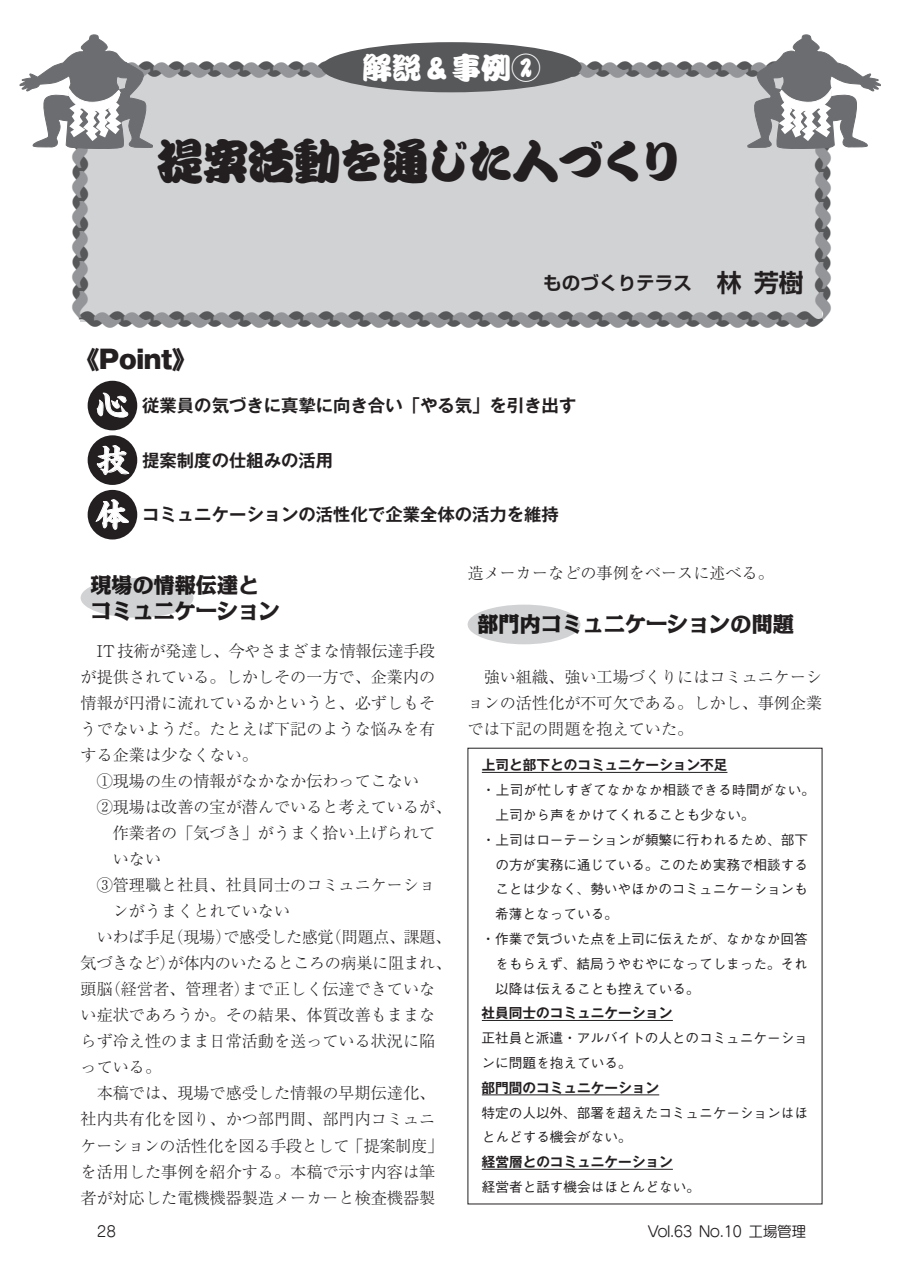
<style>
.page{position:relative;width:903px;height:1275px;background:#fff}
.page>*{position:absolute;margin:0;border:0;box-sizing:border-box;transform-origin:0 0}
.t1{font:50.57px "MO Kei Style A D";color:#57585a;scale:.59 1}
.t2{font:50.57px "MO Kei Style A D";color:#939598;scale:.59 1}
.特集_タイトル{font:900 47.07px "Kanteiryu Std";letter-spacing:-.065em;color:#231f20}
.t3{font:700 32.2px "Kaisho MCBK1 Pro De";color:#fff}
.項目{font:900 29.75px "Kanteiryu Std";color:#fff}
.t4{font:900 24.85px "Gothic MB101 Pr 6";color:#231f20}
.特集_中見出し{font:800 21px/26.1px "Kakumin Pro";color:#231f20}
.基080筆者{font:700 18.55px "Shin Go Pro De";color:#231f20}
.t5{font:700 17.32px "Gothic MB101 Pr 6 De";color:#231f20}
.基000本文{font:300 16.1px/26.1px "Ryumin Pro";color:#231f20}
.基000本文-2{font:300 16.1px/26.1px "Ryumin Pr 6";color:#231f20;text-align:center}
.基999柱{font:14.88px "Seurat Pro M";letter-spacing:-.05em;color:#231f20}
.基999ノンブル{font:14.88px "Seurat Pro M";color:#231f20}
.t6{font:500 13.65px "Gothic BBB Pro";letter-spacing:-.005em;color:#231f20}
.t7{font:700 13.65px "Gothic MB101 Pro De";color:#231f20}
.t8{font:500 13.65px "Gothic BBB Pro";letter-spacing:.02em;color:#231f20}
.s1{font-size:24.85px}
.s2{font-family:"Ryumin Pr 6"}
.s3{font-family:"Ryumin Pro"}
.s4{font-family:"Gothic BBB Pr 6"}
</style>
<div class="page">
<div style="left:81px;top:69px;width:741px;height:252px;background:#d1d2d4"></div>
<svg style="left:20px;top:35px;width:133px;height:114px"></svg>
<div style="left:81px;top:578px;width:112px;height:40px;background:#d1d2d4;border-radius:50%"></div>
<hr style="left:482px;top:772px;width:245px;height:1px;background:#231f20">
<hr style="left:482px;top:1020px;width:191px;height:1px;background:#231f20">
<hr style="left:482px;top:1094px;width:177px;height:1px;background:#231f20">
<hr style="left:482px;top:1169px;width:191px;height:1px;background:#231f20">
<div style="left:468px;top:605px;width:112px;height:39px;background:#d1d2d4;border-radius:50%"></div>
<div style="left:321px;top:42px;width:261px;height:50px;background:#57585a;border-radius:50%"></div>
<div style="left:88px;top:381px;width:49px;height:49px;background:#231f20;border-radius:50%"></div>
<svg style="left:96px;top:392px;width:33px;height:26px"></svg>
<div style="left:88px;top:435px;width:49px;height:50px;background:#231f20;border-radius:50%"></div>
<svg style="left:96px;top:445px;width:34px;height:31px"></svg>
<div style="left:88px;top:490px;width:49px;height:49px;background:#231f20;border-radius:50%"></div>
<svg style="left:95px;top:499px;width:34px;height:38px"></svg>
<svg style="left:747px;top:35px;width:133px;height:114px"></svg>
<p class="項目" style="left:362px;top:45px;width:180px">解説＆事例②</p>
<p class="t1" style="left:78px;top:29px;width:1268px">•••••••••••••••••••••••••</p>
<p class="t2" style="left:93px;top:29px;width:1217px">••••••••••••••••••••••••</p>
<p class="t1" style="left:121px;top:65px;width:407px;rotate:90deg">••••••••</p>
<p class="特集_タイトル" style="left:156px;top:127px;width:530px">提案活動を通じた人づくり</p>
<p class="基080筆者" style="left:543px;top:268px;width:262px">ものづくりテラス<span class="s1">　林 芳樹</span></p>
<p class="t1" style="left:78px;top:278px;width:1268px">•••••••••••••••••••••••••</p>
<p class="t2" style="left:93px;top:279px;width:1217px">••••••••••••••••••••••••</p>
<p class="t4" style="left:74px;top:339px;width:124px">《Point》</p>
<p class="t3" style="left:96px;top:378px;width:34px">心</p>
<p class="t5" style="left:142px;top:391px;width:436px">従業員の気づきに真摯に向き合い「やる気」を引き出す</p>
<p class="t3" style="left:96px;top:433px;width:34px">技</p>
<p class="t5" style="left:142px;top:446px;width:192px">提案制度の仕組みの活用</p>
<p class="t3" style="left:96px;top:487px;width:34px">体</p>
<p class="t5" style="left:142px;top:500px;width:418px">コミュニケーションの活性化で企業全体の活力を維持</p>
<p class="特集_中見出し" style="left:91px;top:570px;width:191px">現場の情報伝達とコミュニケーション</p>
<p class="基000本文" style="left:81px;top:636px;width:356px;text-align:justify;text-indent:16px">IT <span class="s2">技術</span>が<span class="s2">発達</span>し、<span class="s2">今</span>やさまざまな<span class="s2">情報伝達手段</span>が<span class="s2">提供</span>されている。しかしその<span class="s2">一方</span>で、<span class="s2">企業内</span>の<span class="s2">情報</span>が<span class="s2">円滑</span>に<span class="s2">流</span>れているかというと、<span class="s2">必</span>ずしもそうでないようだ。たとえば<span class="s2">下記</span>のような<span class="s2">悩</span>みを<span class="s2">有</span>する<span class="s2">企業</span>は<span class="s2">少</span>なくない。</p>
<p class="基000本文" style="left:97px;top:766px;width:324px"><span class="s2">①現場</span>の<span class="s2">生</span>の<span class="s2">情報</span>がなかなか<span class="s2">伝</span>わってこない</p>
<p class="基000本文" style="left:113px;top:793px;width:340px;text-indent:-16px"><span class="s2">②現場</span>は<span class="s2">改善</span>の<span class="s2">宝</span>が<span class="s2">潜</span>んでいると<span class="s2">考</span>えているが、<span class="s2">作業者</span>の「<span class="s2">気</span>づき」がうまく<span class="s2">拾</span>い<span class="s2">上</span>げられていない</p>
<p class="基000本文" style="left:113px;top:871px;width:324px;text-indent:-16px"><span class="s2">③管理職</span>と<span class="s2">社員</span>、<span class="s2">社員同士</span>のコミュニケーションがうまくとれていない</p>
<p class="基000本文" style="left:81px;top:923px;width:372px;text-indent:16px">いわば<span class="s2">手足</span>（<span class="s2">現場</span>）で<span class="s2">感受</span>した<span class="s2">感覚</span>（<span class="s2">問題点</span>、<span class="s2">課題</span>、<span class="s2">気</span>づきなど）が<span class="s2">体内</span>のいたるところの<span class="s2">病巣</span>に<span class="s2">阻</span>まれ、<span class="s2">頭脳</span>（<span class="s2">経営者</span>、<span class="s2">管理者</span>）まで<span class="s2">正</span>しく<span class="s2">伝達</span>できていない<span class="s2">症状</span>であろうか。その<span class="s2">結果</span>、<span class="s2">体質改善</span>もままならず<span class="s2">冷</span>え<span class="s2">性</span>のまま<span class="s2">日常活動</span>を<span class="s2">送</span>っている<span class="s2">状況</span>に<span class="s2">陥</span>っている。</p>
<p class="基000本文-2" style="left:81px;top:1079px;width:364px">本稿<span class="s3">では、</span>現場<span class="s3">で</span>感受<span class="s3">した</span>情報<span class="s3">の</span>早期伝達化<span class="s3">、<br></span>社内共有化<span class="s3">を</span>図<span class="s3">り、かつ</span>部門間<span class="s3">、</span>部門内<span class="s3">コミュニケーションの</span>活性化<span class="s3">を</span>図<span class="s3">る</span>手段<span class="s3">として「</span>提案制度<span class="s3">」を</span>活用<span class="s3">した</span>事例<span class="s3">を</span>紹介<span class="s3">する。</span>本稿<span class="s3">で</span>示<span class="s3">す</span>内容<span class="s3">は</span>筆者<span class="s3">が</span>対応<span class="s3">した</span>電機機器製造<span class="s3">メーカーと</span>検査機器製</p>
<p class="基000本文" style="left:468px;top:558px;width:308px"><span class="s2">造</span>メーカーなどの<span class="s2">事例</span>をベースに<span class="s2">述</span>べる。</p>
<p class="特集_中見出し" style="left:477px;top:609px;width:318px">部門内コミュニケーションの問題</p>
<p class="基000本文" style="left:468px;top:662px;width:356px;text-align:justify;text-indent:16px"><span class="s2">強</span>い<span class="s2">組織</span>、<span class="s2">強</span>い<span class="s2">工場</span>づくりにはコミュニケーションの<span class="s2">活性化</span>が<span class="s2">不可欠</span>である。しかし、<span class="s2">事例企業</span>では<span class="s2">下記</span>の<span class="s2">問題</span>を<span class="s2">抱</span>えていた。</p>
<p class="t7" style="left:482px;top:754px;width:247px">上司と部下とのコミュニケーション不足</p>
<p class="t8" style="left:482px;top:779px;width:335px">・<span class="s4">上司</span>が<span class="s4">忙</span>しすぎてなかなか<span class="s4">相談</span>できる<span class="s4">時間</span>がない。</p>
<p class="t6" style="left:495px;top:804px;width:261px"><span class="s4">上司</span>から<span class="s4">声</span>をかけてくれることも<span class="s4">少</span>ない。</p>
<p class="t6" style="left:482px;top:829px;width:328px">・<span class="s4">上司</span>はローテーションが<span class="s4">頻繁</span>に<span class="s4">行</span>われるため、<span class="s4">部下</span></p>
<p class="t6" style="left:495px;top:853px;width:314px">の<span class="s4">方</span>が<span class="s4">実務</span>に<span class="s4">通</span>じている。このため<span class="s4">実務</span>で<span class="s4">相談</span>する</p>
<p class="t6" style="left:495px;top:878px;width:314px">ことは<span class="s4">少</span>なく、<span class="s4">勢</span>いやほかのコミュニケーションも</p>
<p class="t6" style="left:495px;top:903px;width:124px"><span class="s4">希薄</span>となっている。</p>
<p class="t6" style="left:482px;top:928px;width:328px">・<span class="s4">作業</span>で<span class="s4">気</span>づいた<span class="s4">点</span>を<span class="s4">上司</span>に<span class="s4">伝</span>えたが、なかなか<span class="s4">回答</span></p>
<p class="t6" style="left:495px;top:953px;width:314px">をもらえず、<span class="s4">結局</span>うやむやになってしまった。それ</p>
<p class="t6" style="left:495px;top:977px;width:206px"><span class="s4">以降</span>は<span class="s4">伝</span>えることも<span class="s4">控</span>えている。</p>
<p class="t7" style="left:482px;top:1002px;width:192px">社員同士のコミュニケーション</p>
<p class="t6" style="left:482px;top:1027px;width:328px"><span class="s4">正社員</span>と<span class="s4">派遣</span>・アルバイトの<span class="s4">人</span>とのコミュニケーショ</p>
<p class="t6" style="left:482px;top:1052px;width:152px">ンに<span class="s4">問題</span>を<span class="s4">抱</span>えている。</p>
<p class="t7" style="left:482px;top:1076px;width:179px">部門間のコミュニケーション</p>
<p class="t6" style="left:482px;top:1101px;width:328px"><span class="s4">特定</span>の<span class="s4">人以外</span>、<span class="s4">部署</span>を<span class="s4">超</span>えたコミュニケーションはほ</p>
<p class="t6" style="left:482px;top:1126px;width:152px">とんどする<span class="s4">機会</span>がない。</p>
<p class="t7" style="left:482px;top:1151px;width:192px">経営層とのコミュニケーション</p>
<p class="t6" style="left:482px;top:1176px;width:220px"><span class="s4">経営者</span>と<span class="s4">話</span>す<span class="s4">機会</span>はほとんどない。</p>
<p class="基999ノンブル" style="left:97px;top:1222px;width:21px">28</p>
<p class="基999柱" style="left:648px;top:1222px;width:160px">Vol.63 No.10 工場管理</p>
</div>
